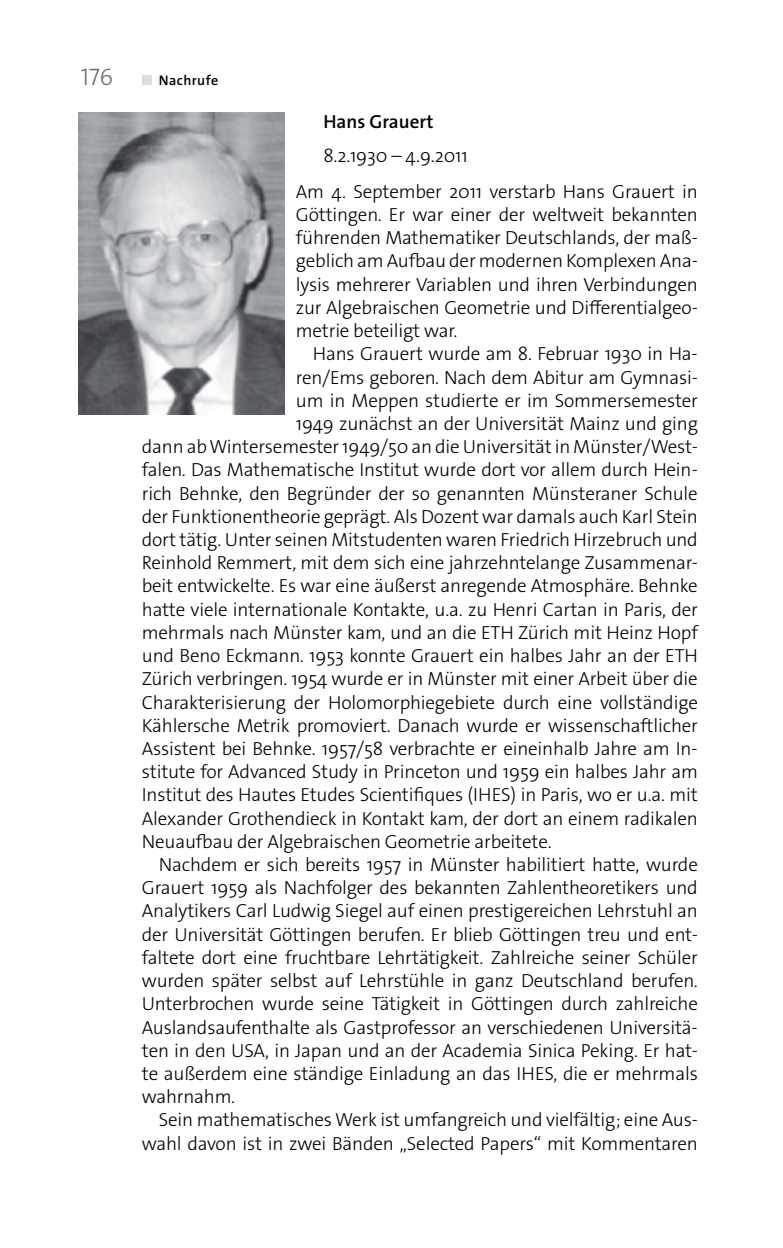
<style>
.page{position:relative;width:783px;height:1248px;background:#fff}
.page>*{position:absolute;margin:0;border:0;box-sizing:border-box;transform-origin:0 0}
.t1{font:300 24px "The Sans Os F";color:#6d6e71}
.t2{font:300 19px/23.2px "The Sans Os F";letter-spacing:-.01em;color:#000}
.t3{font:600 19px "The Sans Os F";color:#000}
.t4{font:600 14px "The Sans Os F";letter-spacing:.035em;color:#000}
</style>
<div class="page">
<div style="left:142px;top:75px;width:9px;height:10px;background:#dcddde"></div>
<img style="left:79px;top:113px;width:205px;height:301px">
<p class="t1" style="left:81px;top:62px;width:34px">176</p>
<p class="t4" style="left:159px;top:71px;width:61px">Nachrufe</p>
<p class="t3" style="left:323px;top:109px;width:112px">Hans Grauert</p>
<p class="t2" style="left:296px;top:138px;width:403px;line-height:35.8px;text-indent:27px">8.2.1930 – 4.9.2011<br>Am 4. September 2011 verstarb Hans Grauert in</p>
<p class="t2" style="left:296px;top:203px;width:403px;text-align:justify">Göttingen. Er war einer der weltweit bekannten führenden Mathematiker Deutschlands, der maß&shy;geblich am Aufbau der modernen Komplexen Ana&shy;lysis mehrerer Variablen und ihren Verbindungen zur Algebraischen Geometrie und Differentialgeo&shy;metrie beteiligt war.</p>
<p class="t2" style="left:313px;top:342px;width:386px">Hans Grauert wurde am 8. Februar 1930 in Ha-</p>
<p class="t2" style="left:296px;top:365px;width:403px">ren/Ems geboren. Nach dem Abitur am Gymnasi-</p>
<p class="t2" style="left:296px;top:389px;width:403px">um in Meppen studierte er im Sommersemester</p>
<p class="t2" style="left:296px;top:412px;width:403px">1949 zunächst an der Universität Mainz und ging</p>
<p class="t2" style="left:142px;top:435px;width:557px">dann ab Wintersemester 1949/50 an die Universität in Münster/West-</p>
<p class="t2" style="left:142px;top:458px;width:557px">falen. Das Mathematische Institut wurde dort vor allem durch Hein-</p>
<p class="t2" style="left:142px;top:481px;width:557px">rich Behnke, den Begründer der so genannten Münsteraner Schule</p>
<p class="t2" style="left:142px;top:505px;width:557px">der Funktionentheorie geprägt. Als Dozent war damals auch Karl Stein</p>
<p class="t2" style="left:142px;top:528px;width:557px">dort tätig. Unter seinen Mitstudenten waren Friedrich Hirzebruch und</p>
<p class="t2" style="left:142px;top:551px;width:557px">Reinhold Remmert, mit dem sich eine jahrzehntelange Zusammenar-</p>
<p class="t2" style="left:142px;top:574px;width:557px">beit entwickelte. Es war eine äußerst anregende Atmosphäre. Behnke</p>
<p class="t2" style="left:142px;top:597px;width:557px">hatte viele internationale Kontakte, u.a. zu Henri Cartan in Paris, der</p>
<p class="t2" style="left:142px;top:621px;width:557px">mehrmals nach Münster kam, und an die ETH Zürich mit Heinz Hopf</p>
<p class="t2" style="left:142px;top:644px;width:557px">und Beno Eckmann. 1953 konnte Grauert ein halbes Jahr an der ETH</p>
<p class="t2" style="left:142px;top:667px;width:557px">Zürich verbringen. 1954 wurde er in Münster mit einer Arbeit über die</p>
<p class="t2" style="left:142px;top:690px;width:557px">Charakterisierung der Holomorphiegebiete durch eine vollständige</p>
<p class="t2" style="left:142px;top:713px;width:557px">Kählersche Metrik promoviert. Danach wurde er wissenschaftlicher</p>
<p class="t2" style="left:142px;top:737px;width:557px">Assistent bei Behnke. 1957/58 verbrachte er eineinhalb Jahre am In-</p>
<p class="t2" style="left:142px;top:760px;width:557px">stitute for Advanced Study in Princeton und 1959 ein halbes Jahr am</p>
<p class="t2" style="left:142px;top:783px;width:557px">Institut des Hautes Etudes Scientifiques (IHES) in Paris, wo er u.a. mit</p>
<p class="t2" style="left:142px;top:806px;width:557px">Alexander Grothendieck in Kontakt kam, der dort an einem radikalen</p>
<p class="t2" style="left:142px;top:829px;width:411px">Neuaufbau der Algebraischen Geometrie arbeitete.</p>
<p class="t2" style="left:159px;top:853px;width:540px">Nachdem er sich bereits 1957 in Münster habilitiert hatte, wurde</p>
<p class="t2" style="left:142px;top:876px;width:557px">Grauert 1959 als Nachfolger des bekannten Zahlentheoretikers und</p>
<p class="t2" style="left:142px;top:899px;width:557px">Analytikers Carl Ludwig Siegel auf einen prestigereichen Lehrstuhl an</p>
<p class="t2" style="left:142px;top:922px;width:557px">der Universität Göttingen berufen. Er blieb Göttingen treu und ent-</p>
<p class="t2" style="left:142px;top:945px;width:557px">faltete dort eine fruchtbare Lehrtätigkeit. Zahlreiche seiner Schüler</p>
<p class="t2" style="left:142px;top:969px;width:557px">wurden später selbst auf Lehrstühle in ganz Deutschland berufen.</p>
<p class="t2" style="left:142px;top:992px;width:557px">Unterbrochen wurde seine Tätigkeit in Göttingen durch zahlreiche</p>
<p class="t2" style="left:142px;top:1015px;width:557px">Auslandsaufenthalte als Gastprofessor an verschiedenen Universitä-</p>
<p class="t2" style="left:142px;top:1038px;width:557px">ten in den USA, in Japan und an der Academia Sinica Peking. Er hat-</p>
<p class="t2" style="left:142px;top:1061px;width:557px">te außerdem eine ständige Einladung an das IHES, die er mehrmals</p>
<p class="t2" style="left:142px;top:1085px;width:95px">wahrnahm.</p>
<p class="t2" style="left:159px;top:1108px;width:540px">Sein mathematisches Werk ist umfangreich und vielfältig; eine Aus-</p>
<p class="t2" style="left:142px;top:1131px;width:557px">wahl davon ist in zwei Bänden „Selected Papers“ mit Kommentaren</p>
</div>
